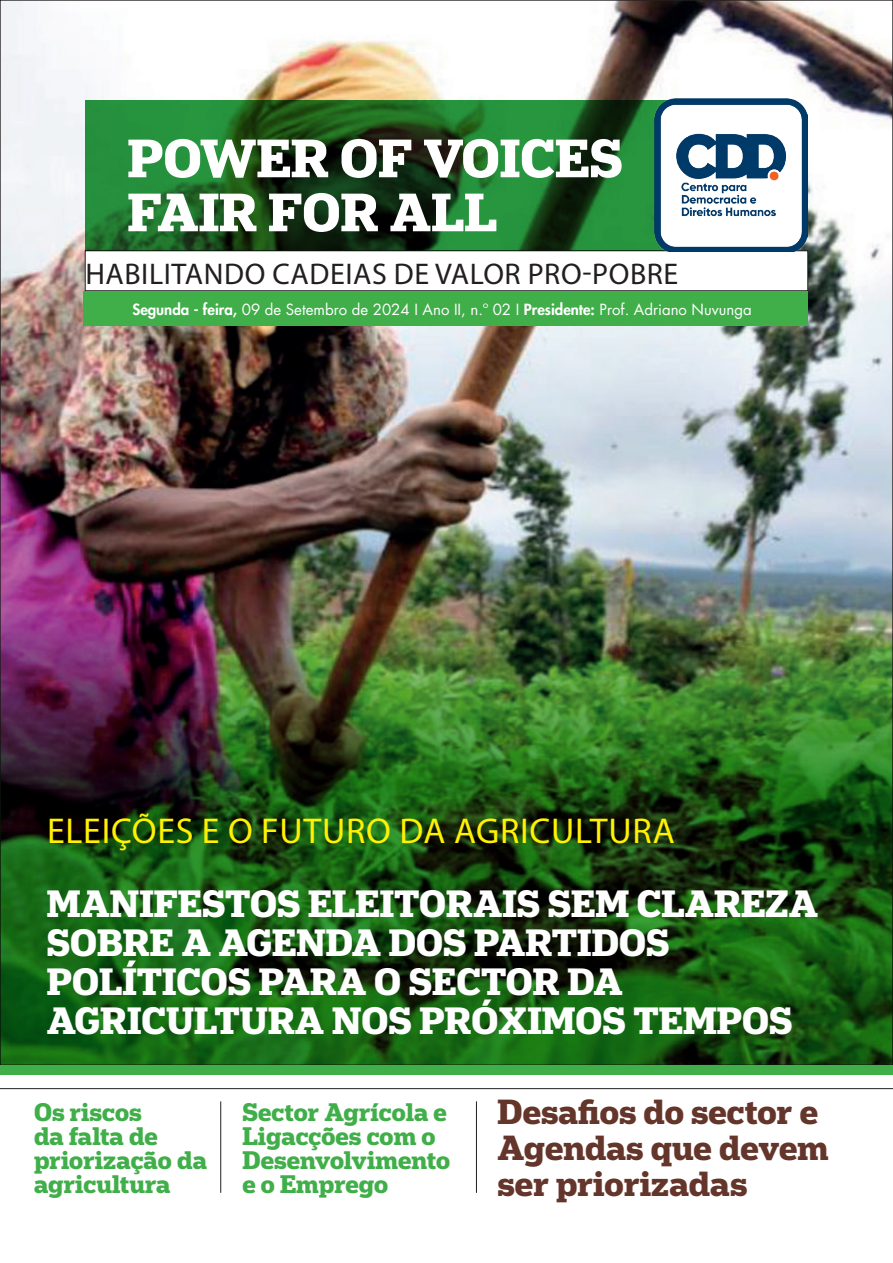
<style>
.page{position:relative;width:893px;height:1263px;background:#fff}
.page>*{position:absolute;margin:0;border:0;box-sizing:border-box;transform-origin:0 0}
.t1{font:700 51px/54px "Popular";color:#fff}
.t2{font:700 36px/39px "Popular";color:#fff}
.t3{font:36px "Myriad Pro";letter-spacing:.02em;color:#fff101}
.t4{font:700 33px/36px "Popular";color:#64352a}
.t5{font:30px "Myriad Pro";letter-spacing:.02em;color:#231f20}
.t6{font:700 24px/24px "Popular";color:#40ae49}
.t7{font:15px "Futura LT";color:#fff}
.s1{font-weight:800}
</style>
<div class="page">
<img style="left:2px;top:2px;width:889px;height:531px">
<div style="left:85px;top:251px;width:723px;height:40px;background:#fff"></div>
<div style="left:85px;top:251px;width:723px;height:40px;border:1px solid #231f20"></div>
<img style="left:0;top:533px;width:893px;height:532px">
<svg style="left:85px;top:100px;width:569px;height:151px"></svg>
<div style="left:83px;top:291px;width:725px;height:35px;background:#40ae49"></div>
<div style="left:0;top:1065px;width:893px;height:9px;background:#40ae49"></div>
<hr style="left:0;top:1088px;width:893px;height:1px;background:#231f20">
<img style="left:654px;top:98px;width:154px;height:154px">
<hr style="left:220px;top:1101px;width:1px;height:92px;background:#231f20">
<hr style="left:476px;top:1101px;width:1px;height:92px;background:#231f20">
<h1 class="t1" style="left:128px;top:130px;width:496px">POWER OF VOICES<br>FAIR FOR ALL</h1>
<p class="t5" style="left:85px;top:255px;width:594px">HABILITANDO CADEIAS DE VALOR PRO-POBRE</p>
<p class="t7" style="left:132px;top:300px;width:621px"><span class="s1">Segunda - feira,</span> 09 de Setembro de 2024 I Ano II, n.º 02 I <span class="s1">Presidente:</span> Prof. Adriano Nuvunga</p>
<p class="t3" style="left:47px;top:808px;width:629px">ELEIÇÕES E O FUTURO DA AGRICULTURA</p>
<p class="t2" style="left:47px;top:883px;width:773px">MANIFESTOS ELEITORAIS SEM CLAREZA<br>SOBRE A AGENDA DOS PARTIDOS<br>POLÍTICOS PARA O SECTOR DA<br>AGRICULTURA NOS PRÓXIMOS TEMPOS</p>
<p class="t6" style="left:34px;top:1099px;width:174px">Os riscos<br>da falta de priorização da agricultura</p>
<p class="t6" style="left:242px;top:1099px;width:209px">Sector Agrícola e<br>Ligacções com o<br>Desenvolvimento e o Emprego</p>
<p class="t4" style="left:497px;top:1092px;width:333px">Desafios do sector e<br>Agendas que devem ser priorizadas</p>
</div>
